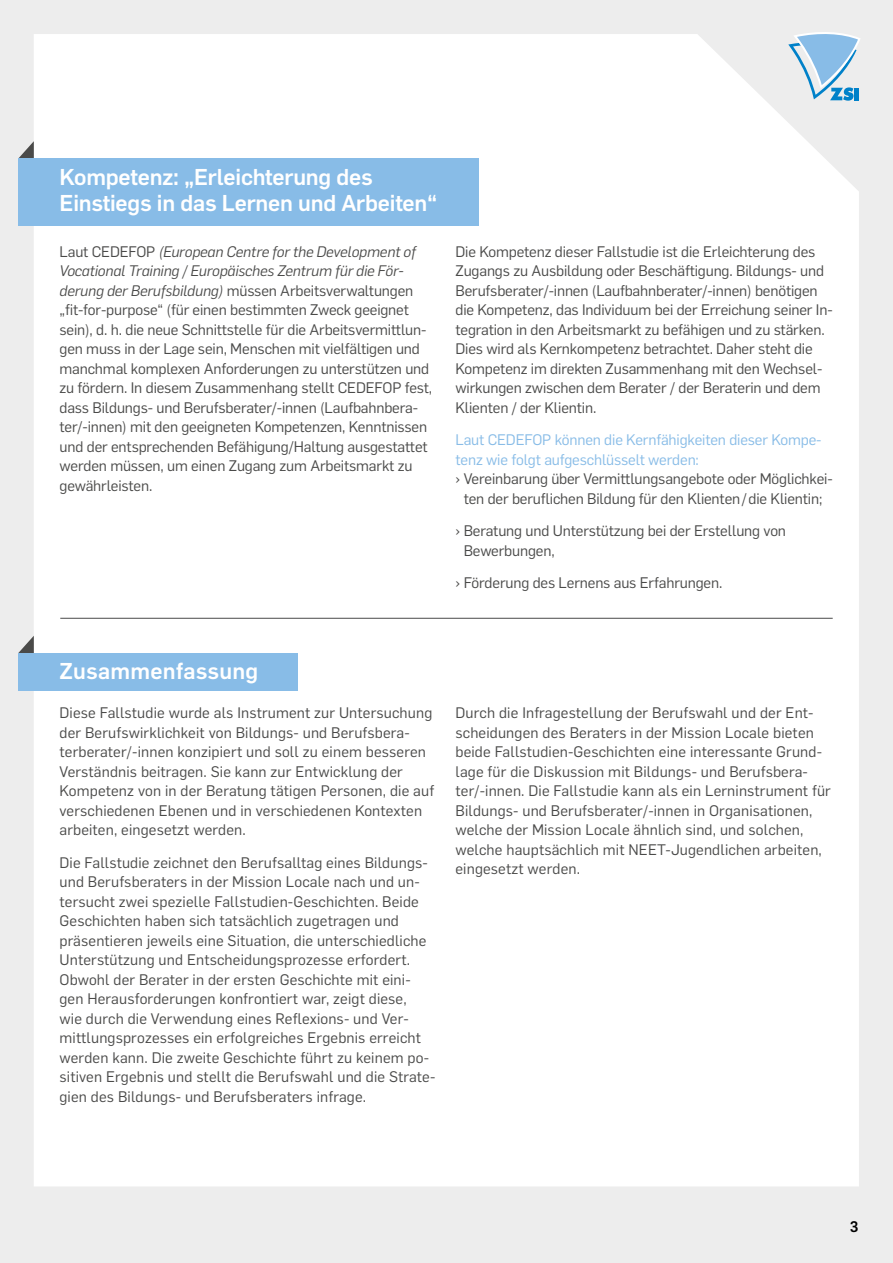
<style>
.page{position:relative;width:893px;height:1263px;background:#ededed}
.page>*{position:absolute;margin:0;border:0;box-sizing:border-box;transform-origin:0 0}
.t1{font:500 22.5px/26px "Flama";letter-spacing:-.01em;color:#fff}
.t2{font:500 22.5px "Flama";letter-spacing:.01em;color:#fff}
.t3{font:15px/19.5px "Flama";letter-spacing:.01em;color:#4a4a49}
.t4{font:15px/19.5px "Flama";letter-spacing:-.01em;color:#4a4a49}
.t5{font:15px/19.5px "Flama";letter-spacing:-.01em;color:#88bce7}
.t6{font:500 15px "Flama";color:#000}
.s1{font-style:italic}
</style>
<div class="page">
<div style="left:34px;top:34px;width:825px;height:1152px;background:#fff"></div>
<svg style="left:786px;top:32px;width:74px;height:69px"></svg>
<div style="left:854px;top:88px;width:5px;height:12px;background:#0081c9"></div>
<svg style="left:19px;top:141px;width:15px;height:17px"></svg>
<div style="left:18px;top:158px;width:461px;height:67px;background:#88bce7"></div>
<svg style="left:18px;top:636px;width:16px;height:17px"></svg>
<div style="left:18px;top:653px;width:280px;height:38px;background:#88bce7"></div>
<hr style="left:60px;top:618px;width:773px;height:1px;background:#4a4a49">
<h1 class="t1" style="left:60px;top:162px;width:379px">Kompetenz: „Erleichterung des<br>Einstiegs in das Lernen und Arbeiten“</h1>
<p class="t4" style="left:60px;top:241px;width:374px">Laut CEDEFOP <span class="s1">(European Centre for the Development of Vocational Training / Europäisches Zentrum für die För&shy;derung der Berufsbildung)</span> müssen Arbeitsverwaltungen „fit-for-purpose“ (für einen bestimmten Zweck geeignet sein), d. h. die neue Schnittstelle für die Arbeitsvermittlun&shy;gen muss in der Lage sein, Menschen mit vielfältigen und manchmal komplexen Anforderungen zu unterstützen und zu fördern. In diesem Zusammenhang stellt CEDEFOP fest, dass Bildungs- und Berufsberater/-innen (Laufbahnbera&shy;ter/-innen) mit den geeigneten Kompetenzen, Kenntnissen und der entsprechenden Befähigung/Haltung ausgestattet werden müssen, um einen Zugang zum Arbeitsmarkt zu gewährleisten.</p>
<p class="t4" style="left:455px;top:241px;width:379px">Die Kompetenz dieser Fallstudie ist die Erleichterung des Zugangs zu Ausbildung oder Beschäftigung. Bildungs- und Berufsberater/-innen (Laufbahnberater/-innen) benötigen die Kompetenz, das Individuum bei der Erreichung seiner In&shy;tegration in den Arbeitsmarkt zu befähigen und zu stärken.<br>Dies wird als Kernkompetenz betrachtet. Daher steht die Kompetenz im direkten Zusammenhang mit den Wechsel&shy;wirkungen zwischen dem Berater / der Beraterin und dem Klienten / der Klientin.</p>
<p class="t5" style="left:455px;top:429px;width:368px">Laut CEDEFOP können die Kernfähigkeiten dieser Kompe&shy;tenz wie folgt aufgeschlüsselt werden:</p>
<p class="t4" style="left:455px;top:468px;width:379px;text-align:center">› Vereinbarung über Vermittlungsangebote oder Möglichkei&shy;ten der beruflichen Bildung für den Klienten/die Klientin;</p>
<p class="t4" style="left:464px;top:520px;width:324px;text-indent:-8px">› Beratung und Unterstützung bei der Erstellung von<br>Bewerbungen,</p>
<p class="t4" style="left:455px;top:572px;width:268px">› Förderung des Lernens aus Erfahrungen.</p>
<h1 class="t2" style="left:60px;top:655px;width:200px">Zusammenfassung</h1>
<p class="t3" style="left:60px;top:702px;width:376px">Diese Fallstudie wurde als Instrument zur Untersuchung der Berufswirklichkeit von Bildungs- und Berufsbera&shy;terberater/-innen konzipiert und soll zu einem besseren Verständnis beitragen. Sie kann zur Entwicklung der Kompetenz von in der Beratung tätigen Personen, die auf verschiedenen Ebenen und in verschiedenen Kontexten arbeiten, eingesetzt werden.</p>
<p class="t3" style="left:60px;top:852px;width:377px">Die Fallstudie zeichnet den Berufsalltag eines Bildungs&shy;und Berufsberaters in der Mission Locale nach und un&shy;tersucht zwei spezielle Fallstudien-Geschichten. Beide Geschichten haben sich tatsächlich zugetragen und präsentieren jeweils eine Situation, die unterschiedliche Unterstützung und Entscheidungsprozesse erfordert.<br>Obwohl der Berater in der ersten Geschichte mit eini&shy;gen Herausforderungen konfrontiert war, zeigt diese,<br>wie durch die Verwendung eines Reflexions- und Ver&shy;mittlungsprozesses ein erfolgreiches Ergebnis erreicht werden kann. Die zweite Geschichte führt zu keinem po&shy;sitiven Ergebnis und stellt die Berufswahl und die Strate&shy;gien des Bildungs- und Berufsberaters infrage.</p>
<p class="t3" style="left:455px;top:702px;width:377px">Durch die Infragestellung der Berufswahl und der Ent&shy;scheidungen des Beraters in der Mission Locale bieten beide Fallstudien-Geschichten eine interessante Grund&shy;lage für die Diskussion mit Bildungs- und Berufsbera&shy;ter/-innen. Die Fallstudie kann als ein Lerninstrument für Bildungs- und Berufsberater/-innen in Organisationen, welche der Mission Locale ähnlich sind, und solchen, welche hauptsächlich mit NEET-Jugendlichen arbeiten, eingesetzt werden.</p>
<p class="t6" style="left:850px;top:1216px;width:10px">3</p>
</div>
